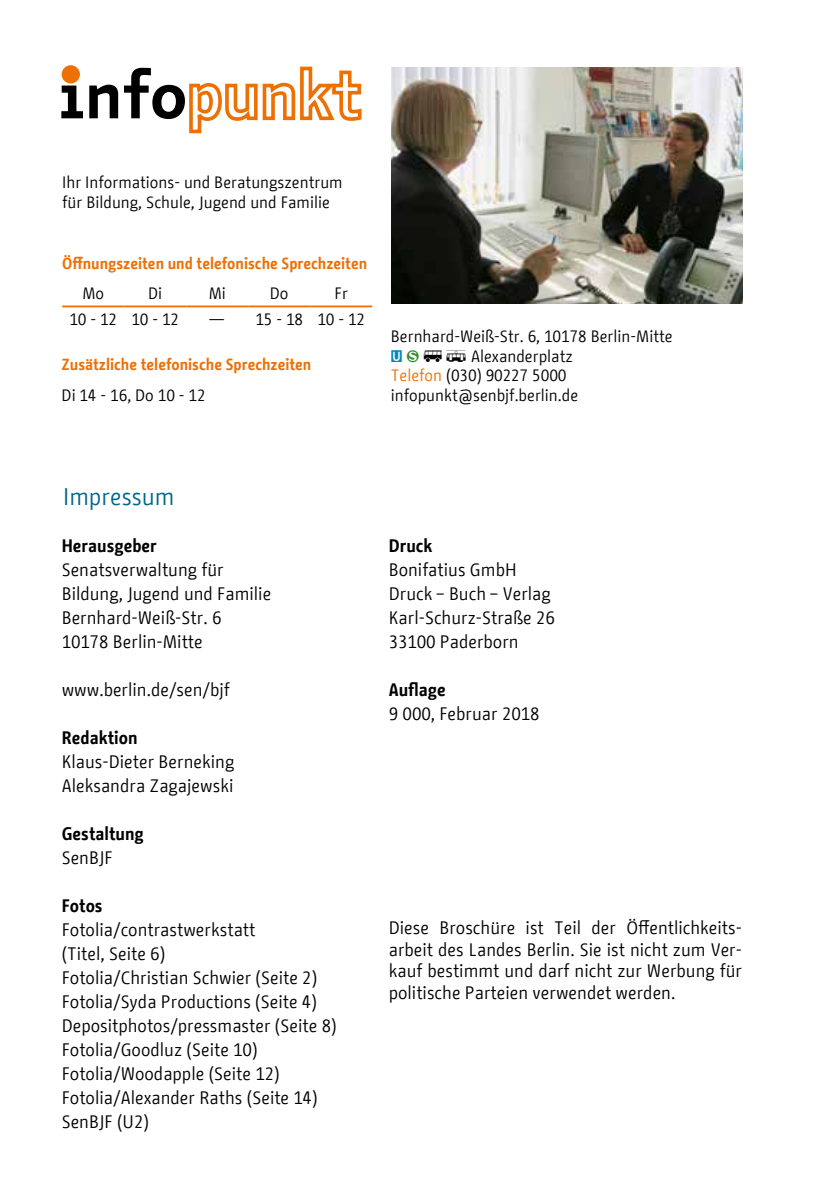
<style>
.page{position:relative;width:840px;height:1191px;background:#fff}
.page>*{position:absolute;margin:0;border:0;box-sizing:border-box;transform-origin:0 0}
.t1{font:700 65.6px "BMF Change Letter";color:#000}
.t2{font:24px "BMF Change";color:#00678a}
.t3{font:18px/24px "BMF Change";color:#000}
.t4{font:700 18px "BMF Change";color:#000}
.t5{font:16.4px/19.6px "BMF Change";color:#000}
.t6{font:700 16px "BMF Change";color:#ed7004}
.s1{font-family:"Berlin Logo";color:#0088c2}
.s2{font-family:"Berlin Logo";color:#378e2e}
.s3{font-family:"Berlin Logo"}
.s4{color:#ed7004}
</style>
<div class="page">
<svg style="left:189px;top:66px;width:173px;height:68px"></svg>
<div style="left:62px;top:65px;width:18px;height:18px;background:#ed7004;border-radius:50%"></div>
<hr style="left:62px;top:305px;width:62px;height:2px;background:#ed7004">
<hr style="left:124px;top:305px;width:62px;height:2px;background:#ed7004">
<hr style="left:186px;top:305px;width:62px;height:2px;background:#ed7004">
<hr style="left:248px;top:305px;width:62px;height:2px;background:#ed7004">
<hr style="left:310px;top:305px;width:62px;height:2px;background:#ed7004">
<img style="left:391px;top:68px;width:350px;height:235px">
<h1 class="t1" style="left:57px;top:51px;width:131px">info</h1>
<p class="t5" style="left:62px;top:173px;width:282px">Ihr Informations- und Beratungszentrum für Bildung, Schule, Jugend und Familie</p>
<p class="t6" style="left:62px;top:251px;width:306px">Öffnungszeiten und telefonische Sprechzeiten</p>
<p class="t5" style="left:82px;top:284px;width:23px">Mo</p>
<p class="t5" style="left:148px;top:284px;width:16px">Di</p>
<p class="t5" style="left:208px;top:284px;width:19px">Mi</p>
<p class="t5" style="left:270px;top:284px;width:20px">Do</p>
<p class="t5" style="left:334px;top:284px;width:15px">Fr</p>
<p class="t5" style="left:69px;top:309px;width:111px">10 - 12 10 - 12</p>
<p class="t5" style="left:209px;top:309px;width:157px">— 15 - 18 10 - 12</p>
<p class="t6" style="left:62px;top:353px;width:251px">Zusätzliche telefonische Sprechzeiten</p>
<p class="t5" style="left:62px;top:385px;width:145px">Di 14 - 16, Do 10 - 12</p>
<p class="t5" style="left:390px;top:326px;width:283px">Bernhard-Weiß-Str. 6, 10178 Berlin-Mitte <span class="s1">u</span><span class="s2">s</span> <span class="s3">b t</span> Alexanderplatz<br><span class="s4">Telefon</span> (030) 90227 5000 infopunkt@senbjf.berlin.de</p>
<h2 class="t2" style="left:63px;top:480px;width:113px">Impressum</h2>
<p class="t4" style="left:62px;top:533px;width:97px">Herausgeber</p>
<p class="t3" style="left:62px;top:558px;width:211px">Senatsverwaltung für<br>Bildung, Jugend und Familie<br>Bernhard-Weiß-Str. 6<br>10178 Berlin-Mitte</p>
<p class="t3" style="left:62px;top:678px;width:169px">www.berlin.de/sen/bjf</p>
<p class="t4" style="left:62px;top:725px;width:77px">Redaktion</p>
<p class="t3" style="left:62px;top:750px;width:174px">Klaus-Dieter Berneking<br>Aleksandra Zagajewski</p>
<p class="t4" style="left:62px;top:821px;width:84px">Gestaltung</p>
<p class="t3" style="left:62px;top:846px;width:52px">SenBJF</p>
<p class="t4" style="left:62px;top:893px;width:42px">Fotos</p>
<p class="t3" style="left:62px;top:918px;width:276px">Fotolia/contrastwerkstatt<br>(Titel, Seite 6)<br>Fotolia/Christian Schwier (Seite 2)<br>Fotolia/Syda Productions (Seite 4)<br>Depositphotos/pressmaster (Seite 8)<br>Fotolia/Goodluz (Seite 10)<br>Fotolia/Woodapple (Seite 12)<br>Fotolia/Alexander Raths (Seite 14)<br>SenBJF (U2)</p>
<p class="t4" style="left:388px;top:533px;width:45px">Druck</p>
<p class="t3" style="left:388px;top:558px;width:167px">Bonifatius GmbH<br>Druck – Buch – Verlag<br>Karl-Schurz-Straße 26<br>33100 Paderborn</p>
<p class="t4" style="left:388px;top:677px;width:59px">Auflage</p>
<p class="t3" style="left:388px;top:702px;width:152px">9 000, Februar 2018</p>
<p class="t3" style="left:388px;top:917px;width:354px;line-height:21.6px;text-align:justify">Diese Broschüre ist Teil der Öffentlichkeits&shy;arbeit des Landes Berlin. Sie ist nicht zum Ver&shy;kauf bestimmt und darf nicht zur Werbung für politische Parteien verwendet werden.</p>
</div>
